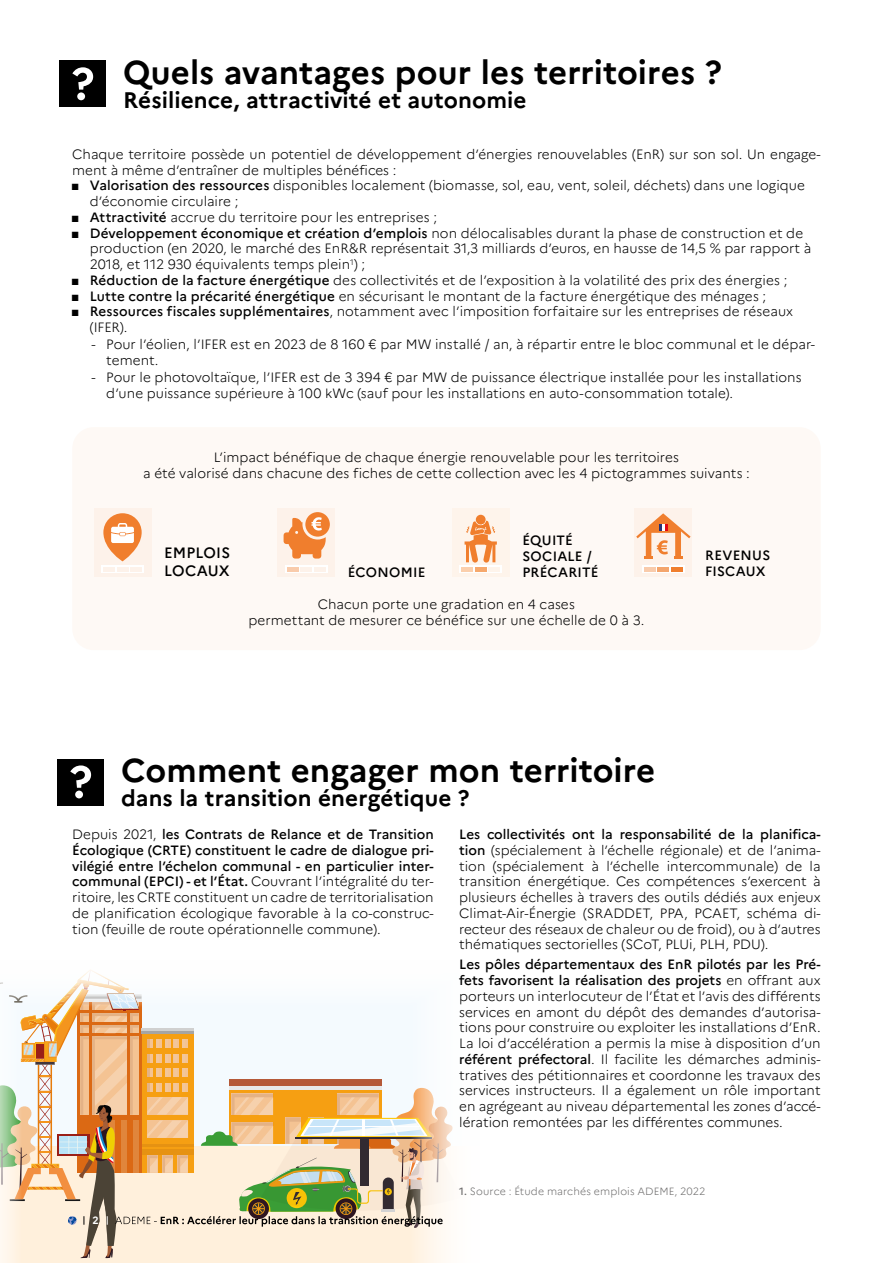
<style>
.page{position:relative;width:893px;height:1263px;background:#fff}
.page>*{position:absolute;margin:0;border:0;box-sizing:border-box;transform-origin:0 0}
.t1{font:700 33px "Marianne";letter-spacing:.005em;color:#000}
.t2{font:700 22.5px "Marianne";letter-spacing:.005em;color:#000}
.t3{font:500 15px/18px "Marianne";letter-spacing:.01em;color:#000}
.t4{font:300 13.5px/15.8px "Marianne";color:#000}
.t5{font:500 13.5px/16.2px "Marianne";letter-spacing:.015em;color:#000}
.t6{font:300 10.5px "Marianne";letter-spacing:.01em;color:#706f6f}
.t7{font:700 10.5px "Marianne";color:#fff}
.s1{font-family:"Arial Narrow";font-weight:400}
.s2{font-weight:500}
</style>
<div class="page">
<svg style="left:0;top:1258px;width:445px;height:5px;fill:#fff0dc"></svg>
<svg style="left:0;top:970px;width:453px;height:288px"></svg>
<div style="left:60px;top:61px;width:46px;height:46px;background:#000"></div>
<svg style="left:72px;top:67px;width:21px;height:33px"></svg>
<div style="left:72px;top:427px;width:749px;height:223px;background:#fef9f5;border-radius:21px"></div>
<div style="left:57px;top:759px;width:47px;height:46px;background:#000"></div>
<svg style="left:70px;top:765px;width:21px;height:33px"></svg>
<div style="left:452px;top:508px;width:58px;height:69px;background:#fef4eb"></div>
<div style="left:459px;top:566px;width:43px;height:7px;background:#fff"></div>
<div style="left:461px;top:567px;width:12px;height:5px;background:#fbcfac"></div>
<div style="left:488px;top:567px;width:12px;height:5px;background:#fef4eb"></div>
<div style="left:475px;top:567px;width:12px;height:5px;background:#f6a86c"></div>
<svg style="left:465px;top:515px;width:32px;height:48px"></svg>
<div style="left:94px;top:508px;width:57px;height:69px;background:#fdf2ea"></div>
<svg style="left:103px;top:513px;width:39px;height:48px"></svg>
<div style="left:109px;top:519px;width:27px;height:28px;background:#f07e2d;border-radius:50%"></div>
<svg style="left:111px;top:523px;width:23px;height:20px"></svg>
<div style="left:101px;top:566px;width:43px;height:7px;background:#fff"></div>
<div style="left:103px;top:567px;width:12px;height:5px;background:#fdf2ea"></div>
<div style="left:130px;top:567px;width:12px;height:5px;background:#fdf2ea"></div>
<div style="left:117px;top:567px;width:12px;height:5px;background:#fdf2ea"></div>
<div style="left:634px;top:508px;width:58px;height:69px;background:#fdf2ea"></div>
<div style="left:642px;top:566px;width:43px;height:7px;background:#fff"></div>
<div style="left:644px;top:567px;width:12px;height:5px;background:#f9cbab"></div>
<div style="left:671px;top:567px;width:12px;height:5px;background:#f07e2d"></div>
<div style="left:657px;top:567px;width:12px;height:5px;background:#f4a56c"></div>
<svg style="left:636px;top:513px;width:55px;height:46px"></svg>
<div style="left:277px;top:508px;width:58px;height:69px;background:#fdf2ea"></div>
<div style="left:285px;top:566px;width:42px;height:7px;background:#fff"></div>
<div style="left:287px;top:567px;width:12px;height:5px;background:#f9cbab"></div>
<div style="left:314px;top:567px;width:12px;height:5px;background:#fdf2ea"></div>
<div style="left:300px;top:567px;width:12px;height:5px;background:#fdf2ea"></div>
<svg style="left:284px;top:512px;width:46px;height:47px"></svg>
<h2 class="t1" style="left:123px;top:52px;width:600px">Quels avantages pour les territoires ?</h2>
<h2 class="t2" style="left:123px;top:87px;width:405px">Résilience, attractivité et autonomie</h2>
<p class="t4" style="left:72px;top:146px;width:750px">Chaque territoire possède un potentiel de développement d’énergies renouvelables (EnR) sur son sol. Un engage&shy;ment à même d’entraîner de multiples bénéfices :</p>
<p class="t4" style="left:90px;top:178px;width:717px;text-indent:-17px"><span class="s1">■</span> <span class="s2">Valorisation des ressources</span> disponibles localement (biomasse, sol, eau, vent, soleil, déchets) dans une logique d’économie circulaire ;</p>
<p class="t4" style="left:72px;top:209px;width:366px"><span class="s1">■</span> <span class="s2">Attractivité</span> accrue du territoire pour les entreprises ;</p>
<p class="t4" style="left:90px;top:225px;width:723px;text-indent:-17px"><span class="s1">■</span> <span class="s2">Développement économique et création d’emplois</span> non délocalisables durant la phase de construction et de production (en 2020, le marché des EnR&amp;R représentait 31,3 milliards d’euros, en hausse de 14,5 % par rapport à<br>2018, et 112 930 équivalents temps plein<sup>1</sup>) ;</p>
<p class="t4" style="left:72px;top:272px;width:717px"><span class="s1">■</span> <span class="s2">Réduction de la facture énergétique</span> des collectivités et de l’exposition à la volatilité des prix des énergies ;</p>
<p class="t4" style="left:72px;top:288px;width:695px"><span class="s1">■</span> <span class="s2">Lutte contre la précarité énergétique</span> en sécurisant le montant de la facture énergétique des ménages ;</p>
<p class="t4" style="left:90px;top:304px;width:705px;text-indent:-17px"><span class="s1">■</span> <span class="s2">Ressources fiscales supplémentaires</span>, notamment avec l’imposition forfaitaire sur les entreprises de réseaux (IFER).</p>
<p class="t4" style="left:106px;top:336px;width:710px;line-height:16.5px;text-indent:-15px">- Pour l’éolien, l’IFER est en 2023 de 8 160 € par MW installé / an, à répartir entre le bloc communal et le dépar&shy;tement.</p>
<p class="t4" style="left:106px;top:369px;width:697px;line-height:16.5px;text-indent:-15px">- Pour le photovoltaïque, l’IFER est de 3 394 € par MW de puissance électrique installée pour les installations d’une puissance supérieure à 100 kWc (sauf pour les installations en auto-consommation totale).</p>
<p class="t4" style="left:143px;top:450px;width:608px;text-align:center">L’impact bénéfique de chaque énergie renouvelable pour les territoires<br>a été valorisé dans chacune des fiches de cette collection avec les 4 pictogrammes suivants :</p>
<h3 class="t3" style="left:164px;top:544px;width:67px">EMPLOIS<br>LOCAUX</h3>
<p class="t5" style="left:348px;top:564px;width:79px">ÉCONOMIE</p>
<h3 class="t5" style="left:522px;top:532px;width:78px">ÉQUITÉ<br>SOCIALE /<br>PRÉCARITÉ</h3>
<p class="t4" style="left:248px;top:596px;width:398px;text-align:center">Chacun porte une gradation en 4 cases<br>permettant de mesurer ce bénéfice sur une échelle de 0 à 3.</p>
<h3 class="t5" style="left:705px;top:547px;width:67px">REVENUS<br>FISCAUX</h3>
<h2 class="t1" style="left:121px;top:750px;width:536px">Comment engager mon territoire</h2>
<h2 class="t2" style="left:121px;top:785px;width:350px">dans la transition énergétique ?</h2>
<p class="t4" style="left:72px;top:826px;width:363px;text-align:justify">Depuis 2021, <span class="s2">les Contrats de Relance et de Transition Écologique (CRTE) constituent le cadre de dialogue pri&shy;vilégié entre l’échelon communal - en particulier inter&shy;communal (EPCI) - et l’État.</span> Couvrant l’intégralité du ter&shy;ritoire, les CRTE constituent un cadre de territorialisation de planification écologique favorable à la co-construc&shy;tion (feuille de route opérationnelle commune).</p>
<p class="t4" style="left:459px;top:826px;width:363px;text-align:justify"><span class="s2">Les collectivités ont la responsabilité de la planifica&shy;tion</span> (spécialement à l’échelle régionale) et de l’anima&shy;tion (spécialement à l’échelle intercommunale) de la transition énergétique. Ces compétences s’exercent à plusieurs échelles à travers des outils dédiés aux enjeux Climat-Air-Énergie (SRADDET, PPA, PCAET, schéma di&shy;recteur des réseaux de chaleur ou de froid), ou à d’autres thématiques sectorielles (SCoT, PLUi, PLH, PDU).</p>
<p class="t4" style="left:459px;top:957px;width:363px;text-align:justify"><span class="s2">Les pôles départementaux des EnR pilotés par les Pré&shy;fets favorisent la réalisation des projets</span> en offrant aux porteurs un interlocuteur de l’État et l’avis des différents services en amont du dépôt des demandes d’autorisa&shy;tions pour construire ou exploiter les installations d’EnR.<br>La loi d’accélération a permis la mise à disposition d’un <span class="s2">référent préfectoral</span>. Il facilite les démarches adminis&shy;tratives des pétitionnaires et coordonne les travaux des services instructeurs. Il a également un rôle important en agrégeant au niveau départemental les zones d’accé&shy;lération remontées par les différentes communes.</p>
<p class="t7" style="left:93px;top:1214px;width:8px">2</p>
<p class="t6" style="left:459px;top:1185px;width:248px"><span class="s2">1.</span> Source : Étude marchés emplois ADEME, 2022</p>
</div>
